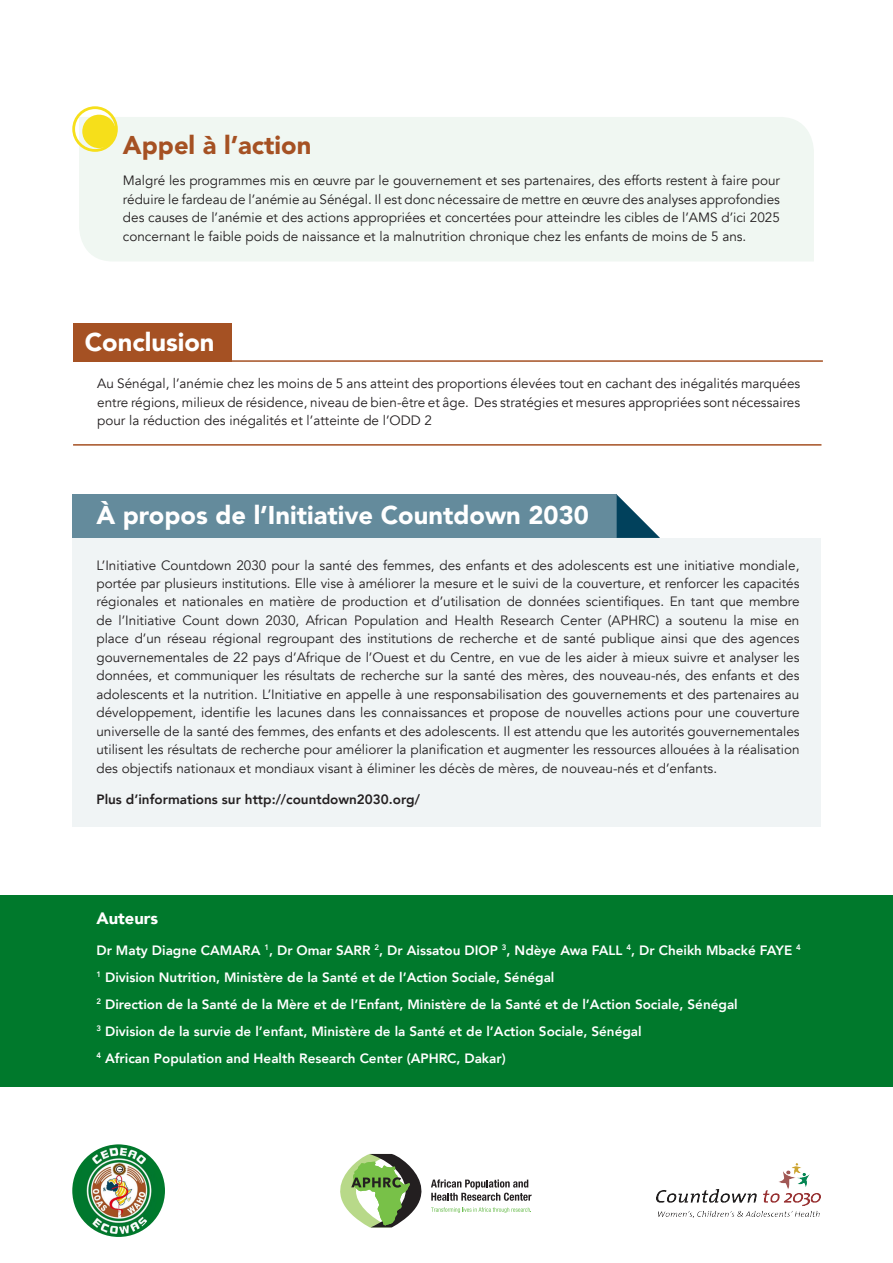
<style>
.page{position:relative;width:893px;height:1263px;background:#fff}
.page>*{position:absolute;margin:0;border:0;box-sizing:border-box;transform-origin:0 0}
.subhead{font:900 25.5px "Avenir LT Std";color:#fff}
.subhead-2{font:900 25.5px "Avenir LT Std";color:#a55123}
.body_text{font:900 16.5px "Avenir";color:#fff}
.body_text-2{font:13.5px/18.5px "Avenir";color:#231f20;text-align:justify}
.tabs{font:800 13.5px "Avenir";color:#fff}
.body_text-3{font:800 13.5px "Avenir";color:#231f20}
</style>
<div class="page">
<div style="left:79px;top:117px;width:735px;height:144px;background:#f0f7f2"></div>
<div style="left:72px;top:538px;width:749px;height:288px;background:#f0f4f5"></div>
<div style="left:72px;top:494px;width:545px;height:44px;background:#648b9c"></div>
<svg style="left:617px;top:495px;width:43px;height:43px"></svg>
<div style="left:73px;top:323px;width:158px;height:39px;background:#a55123"></div>
<hr style="left:74px;top:360px;width:749px;height:2px;background:#a55123">
<hr style="left:73px;top:444px;width:748px;height:2px;background:#a55123">
<div style="left:0;top:895px;width:893px;height:191px;background:#00792c"></div>
<img style="left:656px;top:1163px;width:165px;height:55px">
<svg style="left:340px;top:1154px;width:192px;height:73px"></svg>
<div style="left:72px;top:1144px;width:93px;height:93px;background:#00792c;border-radius:50%"></div>
<img style="left:78px;top:1144px;width:80px;height:92px">
<div style="left:72px;top:106px;width:46px;height:46px;border:3px solid #f6df1a;border-radius:50%"></div>
<div style="left:82px;top:115px;width:34px;height:33px;background:#f6df1a;border-radius:50%"></div>
<p class="subhead-2" style="left:123px;top:130px;width:190px">Appel à l’action</p>
<p class="body_text-2" style="left:123px;top:172px;width:658px">Malgré les programmes mis en œuvre par le gouvernement et ses partenaires, des efforts restent à faire pour réduire le fardeau de l’anémie au Sénégal. Il est donc nécessaire de mettre en œuvre des analyses approfondies des causes de l’anémie et des actions appropriées et concertées pour atteindre les cibles de l’AMS d’ici 2025 concernant le faible poids de naissance et la malnutrition chronique chez les enfants de moins de 5 ans.</p>
<p class="subhead" style="left:85px;top:326px;width:131px">Conclusion</p>
<p class="body_text-2" style="left:97px;top:374px;width:705px">Au Sénégal, l’anémie chez les moins de 5 ans atteint des proportions élevées tout en cachant des inégalités marquées entre régions, milieux de résidence, niveau de bien-être et âge. Des stratégies et mesures appropriées sont nécessaires pour la réduction des inégalités et l’atteinte de l’ODD 2</p>
<p class="subhead" style="left:96px;top:500px;width:494px">À propos de l’Initiative Countdown 2030</p>
<p class="body_text-2" style="left:96px;top:556px;width:705px">L’Initiative Countdown 2030 pour la santé des femmes, des enfants et des adolescents est une initiative mondiale, portée par plusieurs institutions. Elle vise à améliorer la mesure et le suivi de la couverture, et renforcer les capacités régionales et nationales en matière de production et d’utilisation de données scientifiques. En tant que membre de l’Initiative Count down 2030, African Population and Health Research Center (APHRC) a soutenu la mise en place d’un réseau régional regroupant des institutions de recherche et de santé publique ainsi que des agences gouvernementales de 22 pays d’Afrique de l’Ouest et du Centre, en vue de les aider à mieux suivre et analyser les données, et communiquer les résultats de recherche sur la santé des mères, des nouveau-nés, des enfants et des adolescents et la nutrition. L’Initiative en appelle à une responsabilisation des gouvernements et des partenaires au développement, identifie les lacunes dans les connaissances et propose de nouvelles actions pour une couverture universelle de la santé des femmes, des enfants et des adolescents. Il est attendu que les autorités gouvernementales utilisent les résultats de recherche pour améliorer la planification et augmenter les ressources allouées à la réalisation des objectifs nationaux et mondiaux visant à éliminer les décès de mères, de nouveau-nés et d’enfants.</p>
<p class="body_text-3" style="left:96px;top:788px;width:325px">Plus d’informations sur http://countdown2030.org/</p>
<p class="body_text" style="left:96px;top:904px;width:63px">Auteurs</p>
<p class="tabs" style="left:96px;top:940px;width:706px">Dr Maty Diagne CAMARA <sup>1</sup>, Dr Omar SARR <sup>2</sup>, Dr Aissatou DIOP <sup>3</sup>, Ndèye Awa FALL <sup>4</sup>, Dr Cheikh Mbacké FAYE <sup>4</sup></p>
<p class="tabs" style="left:96px;top:967px;width:459px"><sup>1</sup> Division Nutrition, Ministère de la Santé et de l’Action Sociale, Sénégal</p>
<p class="tabs" style="left:96px;top:994px;width:643px"><sup>2</sup> Direction de la Santé de la Mère et de l’Enfant, Ministère de la Santé et de l’Action Sociale, Sénégal</p>
<p class="tabs" style="left:96px;top:1021px;width:547px"><sup>3</sup> Division de la survie de l’enfant, Ministère de la Santé et de l’Action Sociale, Sénégal</p>
<p class="tabs" style="left:96px;top:1047px;width:411px"><sup>4</sup> African Population and Health Research Center (APHRC, Dakar)</p>
</div>
